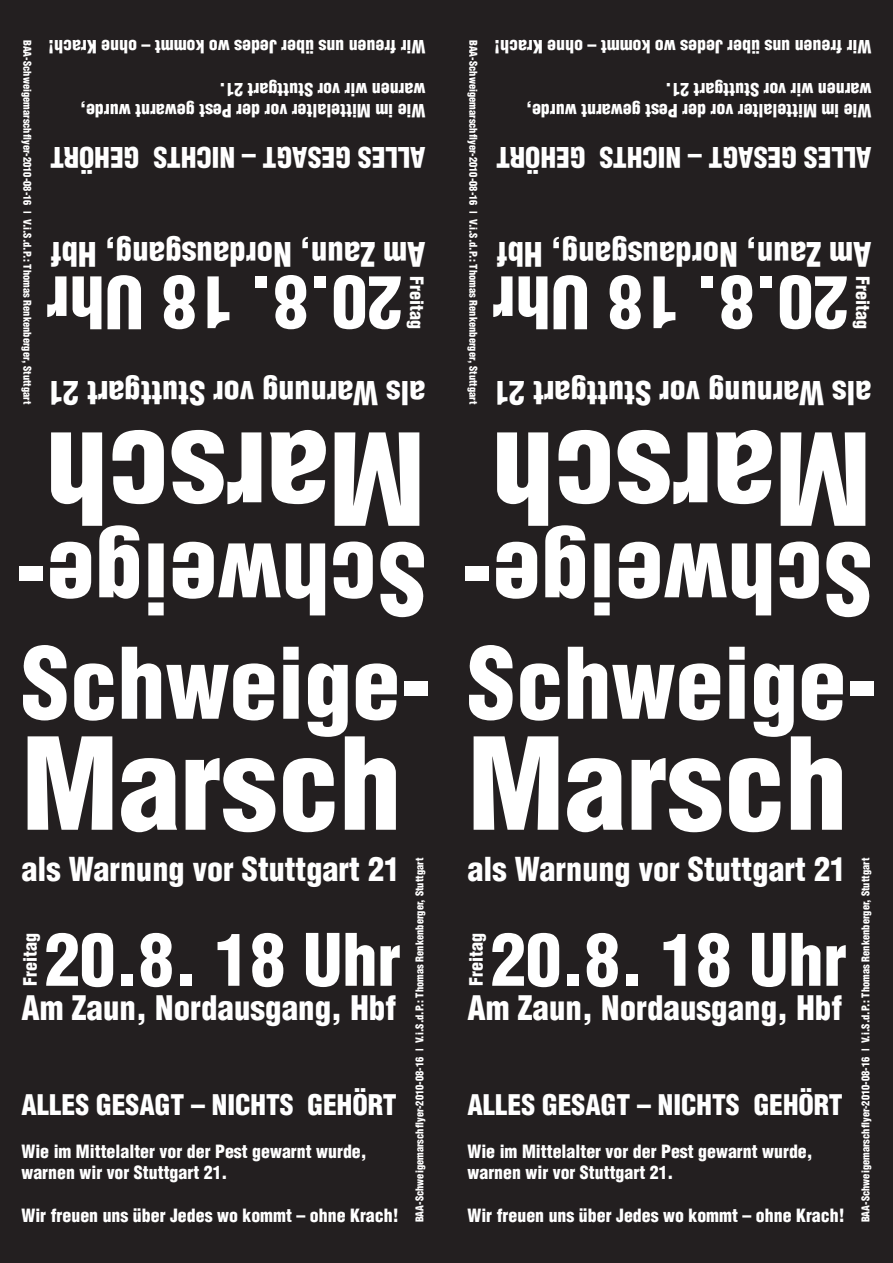
<style>
.page{position:relative;width:893px;height:1263px;background:#231f20}
.page>*{position:absolute;margin:0;border:0;box-sizing:border-box;transform-origin:0 0}
.t1{font:124.5px "Switzerland Cond Black Plain";color:#fff}
.t2{font:96px "Switzerland Cond Black Plain";color:#fff}
.t3{font:70.5px "Switzerland Cond Black Plain";color:#fff}
.t4{font:33px "Switzerland Cond Black Plain";color:#fff}
.t5{font:32.25px "Switzerland Cond Black Plain";color:#fff}
.t6{font:27.75px "Switzerland Cond Black Plain";color:#fff}
.t7{font:18px "Switzerland Cond Black Plain";color:#fff}
.t8{font:17.85px/21.5px "Switzerland Cond Black Plain";color:#fff}
.t9{font:10.5px "Switzerland Cond Black Plain";color:#fff}
</style>
<div class="page">
<p class="t9" style="left:34px;top:40px;width:366px;rotate:90deg">BAA-Schweigemarschflyer-2010-08-16 | V.i.S.d.P.: Thomas Renkenberger, Stuttgart</p>
<p class="t8" style="left:425px;top:57px;width:379px;rotate:-180deg">Wir freuen uns über Jedes wo kommt – ohne Krach!</p>
<p class="t8" style="left:425px;top:122px;width:347px;rotate:-180deg">Wie im Mittelalter vor der Pest gewarnt wurde, warnen wir vor Stuttgart 21.</p>
<h3 class="t6" style="left:425px;top:175px;width:377px;rotate:-180deg">ALLES GESAGT – NICHTS GEHÖRT</h3>
<h3 class="t4" style="left:425px;top:275px;width:376px;rotate:-180deg">Am Zaun, Nordausgang, Hbf</h3>
<h3 class="t3" style="left:402px;top:346px;width:358px;rotate:-180deg">20.8. 18 Uhr</h3>
<p class="t7" style="left:428px;top:276px;width:54px;rotate:90deg">Freitag</p>
<h3 class="t5" style="left:425px;top:413px;width:380px;rotate:-180deg">als Warnung vor Stuttgart 21</h3>
<p class="t9" style="left:480px;top:40px;width:366px;rotate:90deg">BAA-Schweigemarschflyer-2010-08-16 | V.i.S.d.P.: Thomas Renkenberger, Stuttgart</p>
<p class="t8" style="left:871px;top:57px;width:379px;rotate:-180deg">Wir freuen uns über Jedes wo kommt – ohne Krach!</p>
<p class="t8" style="left:871px;top:122px;width:347px;rotate:-180deg">Wie im Mittelalter vor der Pest gewarnt wurde, warnen wir vor Stuttgart 21.</p>
<h3 class="t6" style="left:871px;top:175px;width:377px;rotate:-180deg">ALLES GESAGT – NICHTS GEHÖRT</h3>
<h3 class="t4" style="left:871px;top:275px;width:376px;rotate:-180deg">Am Zaun, Nordausgang, Hbf</h3>
<h3 class="t3" style="left:848px;top:346px;width:358px;rotate:-180deg">20.8. 18 Uhr</h3>
<p class="t7" style="left:874px;top:276px;width:54px;rotate:90deg">Freitag</p>
<h3 class="t5" style="left:871px;top:413px;width:380px;rotate:-180deg">als Warnung vor Stuttgart 21</h3>
<h1 class="t1" style="left:425px;top:556px;width:381px;rotate:-180deg">Marsch</h1>
<h1 class="t1" style="left:871px;top:556px;width:381px;rotate:-180deg">Marsch</h1>
<h2 class="t2" style="left:871px;top:638px;width:858px;rotate:-180deg">Schweige- Schweige-</h2>
<h2 class="t2" style="left:21px;top:624px;width:858px">Schweige- Schweige-</h2>
<h1 class="t1" style="left:467px;top:706px;width:381px">Marsch</h1>
<h3 class="t5" style="left:467px;top:849px;width:380px">als Warnung vor Stuttgart 21</h3>
<h1 class="t1" style="left:21px;top:706px;width:381px">Marsch</h1>
<h3 class="t5" style="left:21px;top:849px;width:380px">als Warnung vor Stuttgart 21</h3>
<p class="t9" style="left:413px;top:1222px;width:366px;rotate:-90deg">BAA-Schweigemarschflyer-2010-08-16 | V.i.S.d.P.: Thomas Renkenberger, Stuttgart</p>
<p class="t9" style="left:859px;top:1222px;width:366px;rotate:-90deg">BAA-Schweigemarschflyer-2010-08-16 | V.i.S.d.P.: Thomas Renkenberger, Stuttgart</p>
<h3 class="t3" style="left:45px;top:916px;width:358px">20.8. 18 Uhr</h3>
<h3 class="t4" style="left:21px;top:987px;width:376px">Am Zaun, Nordausgang, Hbf</h3>
<h3 class="t3" style="left:491px;top:916px;width:358px">20.8. 18 Uhr</h3>
<h3 class="t4" style="left:467px;top:987px;width:376px">Am Zaun, Nordausgang, Hbf</h3>
<p class="t7" style="left:19px;top:986px;width:54px;rotate:-90deg">Freitag</p>
<p class="t7" style="left:465px;top:986px;width:54px;rotate:-90deg">Freitag</p>
<h3 class="t6" style="left:21px;top:1087px;width:377px">ALLES GESAGT – NICHTS GEHÖRT</h3>
<p class="t8" style="left:21px;top:1140px;width:347px">Wie im Mittelalter vor der Pest gewarnt wurde, warnen wir vor Stuttgart 21.</p>
<p class="t8" style="left:21px;top:1205px;width:379px">Wir freuen uns über Jedes wo kommt – ohne Krach!</p>
<h3 class="t6" style="left:467px;top:1087px;width:377px">ALLES GESAGT – NICHTS GEHÖRT</h3>
<p class="t8" style="left:467px;top:1140px;width:347px">Wie im Mittelalter vor der Pest gewarnt wurde, warnen wir vor Stuttgart 21.</p>
<p class="t8" style="left:467px;top:1205px;width:379px">Wir freuen uns über Jedes wo kommt – ohne Krach!</p>
</div>
